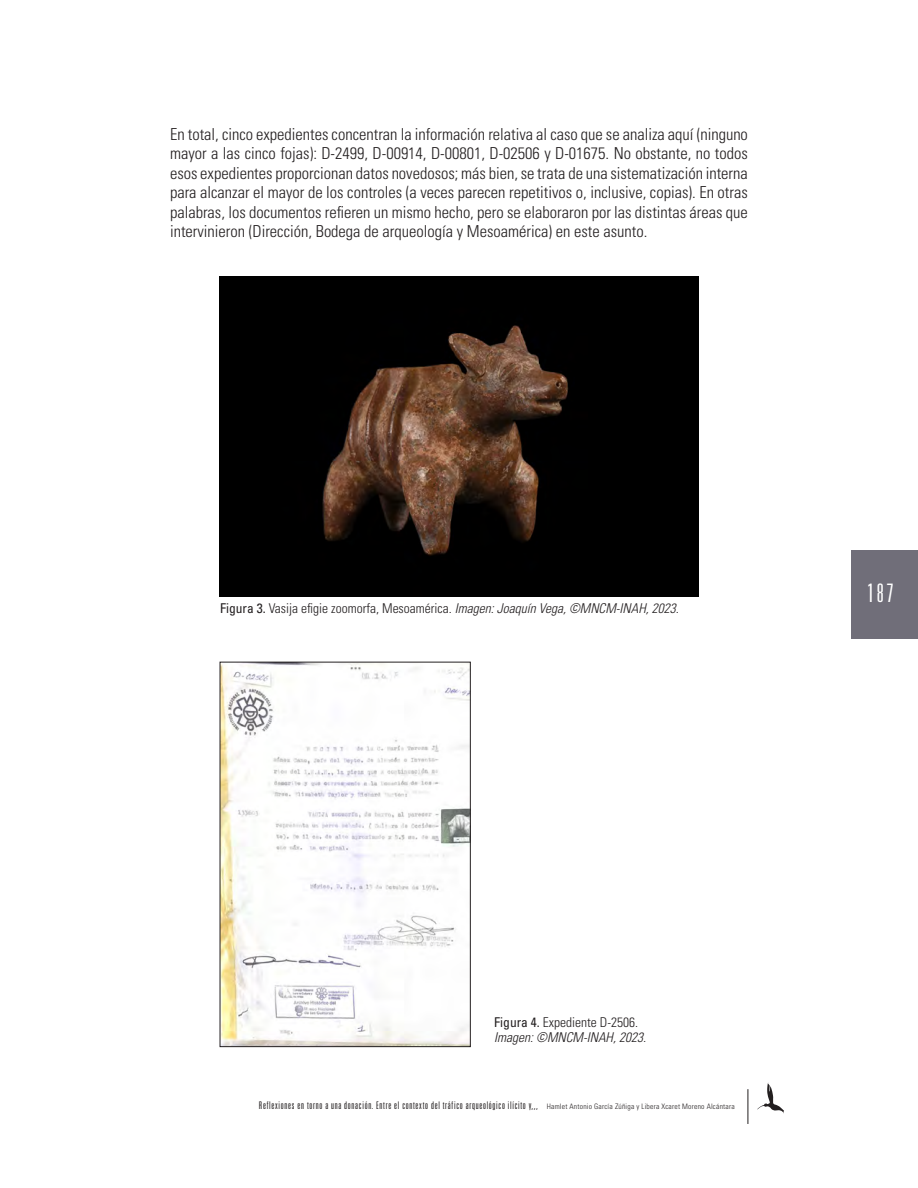
<style>
.page{position:relative;width:918px;height:1188px;background:#fff}
.page>*{position:absolute;margin:0;border:0;box-sizing:border-box;transform-origin:0 0}
.t1{font:300 ultra-condensed 25.5px "Univers LT Std";color:#fff}
.t2{font:300 condensed 16.5px/19.5px "Univers LT Std";color:#231f20;text-align:justify}
.t3{font:italic 300 condensed 13.5px "Univers LT Std";color:#231f20}
.t4{font:300 condensed 13.5px "Univers LT Std";color:#231f20}
.t5{font:300 ultra-condensed 10.5px "Univers LT Std";letter-spacing:.07em;color:#231f20}
.s1{font-weight:400;font-style:normal}
.s2{font-style:normal}
.s3{font-weight:400}
.s4{font-stretch:condensed;font-size:7.5px}
</style>
<div class="page">
<hr style="left:748px;top:1089px;width:1px;height:35px;background:#231f20">
<div style="left:851px;top:550px;width:67px;height:88px;background:#706e79"></div>
<svg style="left:757px;top:1082px;width:27px;height:32px"></svg>
<img style="left:219px;top:277px;width:480px;height:319px">
<img style="left:222px;top:664px;width:246px;height:381px">
<p class="t2" style="left:170px;top:124px;width:579px">En total, cinco expedientes concentran la información relativa al caso que se analiza aquí (ninguno mayor a las cinco fojas): D-2499, D-00914, D-00801, D-02506 y D-01675. No obstante, no todos esos expedientes proporcionan datos novedosos; más bien, se trata de una sistematización interna para alcanzar el mayor de los controles (a veces parecen repetitivos o, inclusive, copias). En otras palabras, los documentos refieren un mismo hecho, pero se elaboraron por las distintas áreas que intervinieron (Dirección, Bodega de arqueología y Mesoamérica) en este asunto.</p>
<p class="t3" style="left:220px;top:600px;width:460px"><span class="s1">Figura 3.</span> <span class="s2">Vasija efigie zoomorfa, Mesoamérica.</span> Imagen: Joaquín Vega, ©MNCM-INAH, 2023.</p>
<h1 class="t1" style="left:867px;top:579px;width:28px">187</h1>
<p class="t4" style="left:494px;top:1014px;width:145px"><span class="s3">Figura 4.</span> Expediente D-2506.</p>
<p class="t3" style="left:494px;top:1029px;width:153px">Imagen: ©MNCM-INAH, 2023.</p>
<p class="t5" style="left:259px;top:1100px;width:477px">Reflexiones en torno a una donación. Entre el contexto del tráfico arqueológico ilícito y,,, <span class="s4">Hamlet Antonio García Zúñiga y Libera Xcaret Moreno Alcántara</span></p>
</div>
